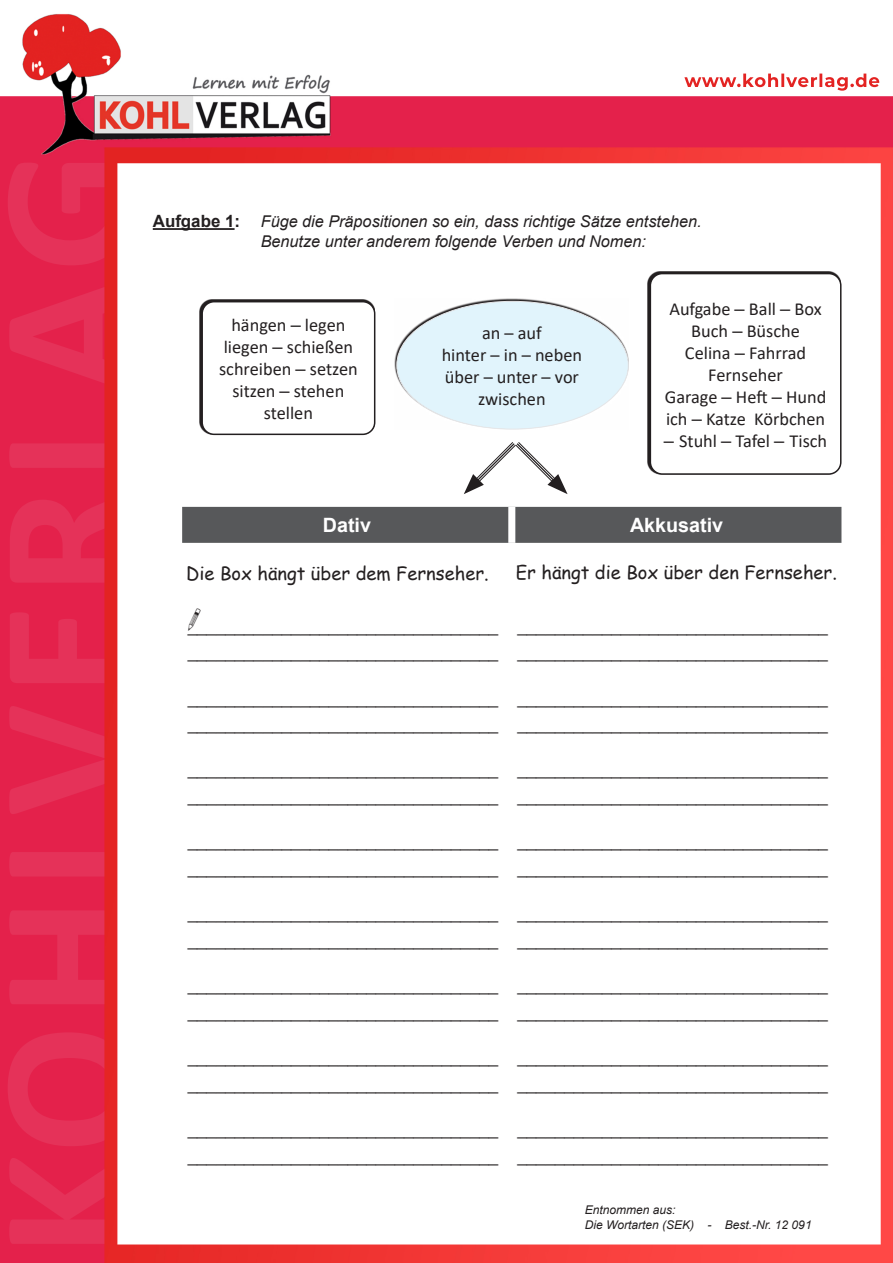
<style>
.page{position:relative;width:893px;height:1263px;background:#fff}
.page>*{position:absolute;margin:0;border:0;box-sizing:border-box;transform-origin:0 0}
.t1{font:700 19.8px "Arial";color:#fff}
.t2{font:18.3px/22px "Calibri";color:#231f20;text-align:center}
.t3{font:18.3px "Comic Sans MS";color:#231f20}
.t4{font:16.95px/26.8px "Arial";color:#231f20}
.t5{font:italic 16.2px/19.5px "Arial";color:#231f20}
.t6{font:italic 12px/14.4px "Arial";color:#231f20}
.s1{font-weight:700;font-style:normal;font-size:16.95px}
.s2{font-family:"Arial"}
</style>
<div class="page">
<img style="left:0;top:14px;width:893px;height:1249px">
<hr style="left:153px;top:228px;width:82px;height:2px;background:#231f20">
<div style="left:182px;top:507px;width:659px;height:36px;background:#57585a"></div>
<div style="left:508px;top:507px;width:7px;height:36px;background:#fff"></div>
<svg style="left:394px;top:298px;width:235px;height:131px"></svg>
<div style="left:397px;top:301px;width:231px;height:128px;background:#e1f4fc;border-radius:50%"></div>
<svg style="left:199px;top:299px;width:176px;height:136px"></svg>
<div style="left:202px;top:302px;width:173px;height:132px;background:#fff;border-radius:12px"></div>
<div style="left:201px;top:301px;width:174px;height:134px;border:2px solid #231f20;border-radius:12px"></div>
<div style="left:647px;top:271px;width:194px;height:203px;background:#231f20"></div>
<div style="left:650px;top:274px;width:191px;height:200px;background:#fff;border-radius:12px"></div>
<div style="left:650px;top:273px;width:191px;height:202px;border:2px solid #231f20;border-radius:12px"></div>
<svg style="left:464px;top:441px;width:104px;height:53px"></svg>
<svg style="left:181px;top:607px;width:25px;height:24px"></svg>
<p class="t5" style="left:261px;top:212px;width:442px;text-indent:-108px"><span class="s1">Aufgabe 1:</span> Füge die Präpositionen so ein, dass richtige Sätze entstehen.<br>Benutze unter anderem folgende Verben und Nomen:</p>
<p class="t2" style="left:219px;top:313px;width:140px">hängen <span class="s2">–</span> legen liegen <span class="s2">–</span> schießen schreiben <span class="s2">–</span> setzen sitzen <span class="s2">–</span> stehen stellen</p>
<p class="t2" style="left:442px;top:322px;width:142px">an – auf<br>hinter – in – neben über – unter – vor zwischen</p>
<p class="t2" style="left:665px;top:297px;width:163px">Aufgabe <span class="s2">–</span> Ball <span class="s2">–</span> Box<br>Buch <span class="s2">–</span> Büsche<br>Celina <span class="s2">–</span> Fahrrad<br>Fernseher<br>Garage <span class="s2">–</span> Heft <span class="s2">–</span> Hund ich <span class="s2">–</span> Katze Körbchen</p>
<p class="t2" style="left:664px;top:429px;width:165px"><span class="s2">–</span> Stuhl <span class="s2">–</span> Tafel <span class="s2">–</span> Tisch</p>
<p class="t1" style="left:323px;top:511px;width:50px">Dativ</p>
<p class="t1" style="left:630px;top:511px;width:95px">Akkusativ</p>
<p class="t3" style="left:186px;top:560px;width:304px">Die Box hängt über dem Fernseher.</p>
<p class="t3" style="left:516px;top:559px;width:323px">Er hängt die Box über den Fernseher.</p>
<p class="t4" style="left:188px;top:612px;width:312px">_________________________________ _________________________________</p>
<p class="t4" style="left:517px;top:612px;width:312px">_________________________________ _________________________________</p>
<p class="t4" style="left:188px;top:684px;width:312px">_________________________________ _________________________________</p>
<p class="t4" style="left:517px;top:684px;width:312px">_________________________________ _________________________________</p>
<p class="t4" style="left:188px;top:756px;width:312px">_________________________________ _________________________________</p>
<p class="t4" style="left:517px;top:756px;width:312px">_________________________________ _________________________________</p>
<p class="t4" style="left:188px;top:828px;width:312px">_________________________________ _________________________________</p>
<p class="t4" style="left:517px;top:828px;width:312px">_________________________________ _________________________________</p>
<p class="t4" style="left:188px;top:900px;width:312px">_________________________________ _________________________________</p>
<p class="t4" style="left:517px;top:900px;width:312px">_________________________________ _________________________________</p>
<p class="t4" style="left:188px;top:972px;width:312px">_________________________________ _________________________________</p>
<p class="t4" style="left:517px;top:972px;width:312px">_________________________________ _________________________________</p>
<p class="t4" style="left:188px;top:1044px;width:312px">_________________________________ _________________________________</p>
<p class="t4" style="left:517px;top:1044px;width:312px">_________________________________ _________________________________</p>
<p class="t4" style="left:188px;top:1116px;width:312px">_________________________________ _________________________________</p>
<p class="t4" style="left:517px;top:1116px;width:312px">_________________________________ _________________________________</p>
<p class="t6" style="left:585px;top:1203px;width:228px">Entnommen aus:<br>Die Wortarten (SEK) - Best.-Nr. 12 091</p>
</div>
